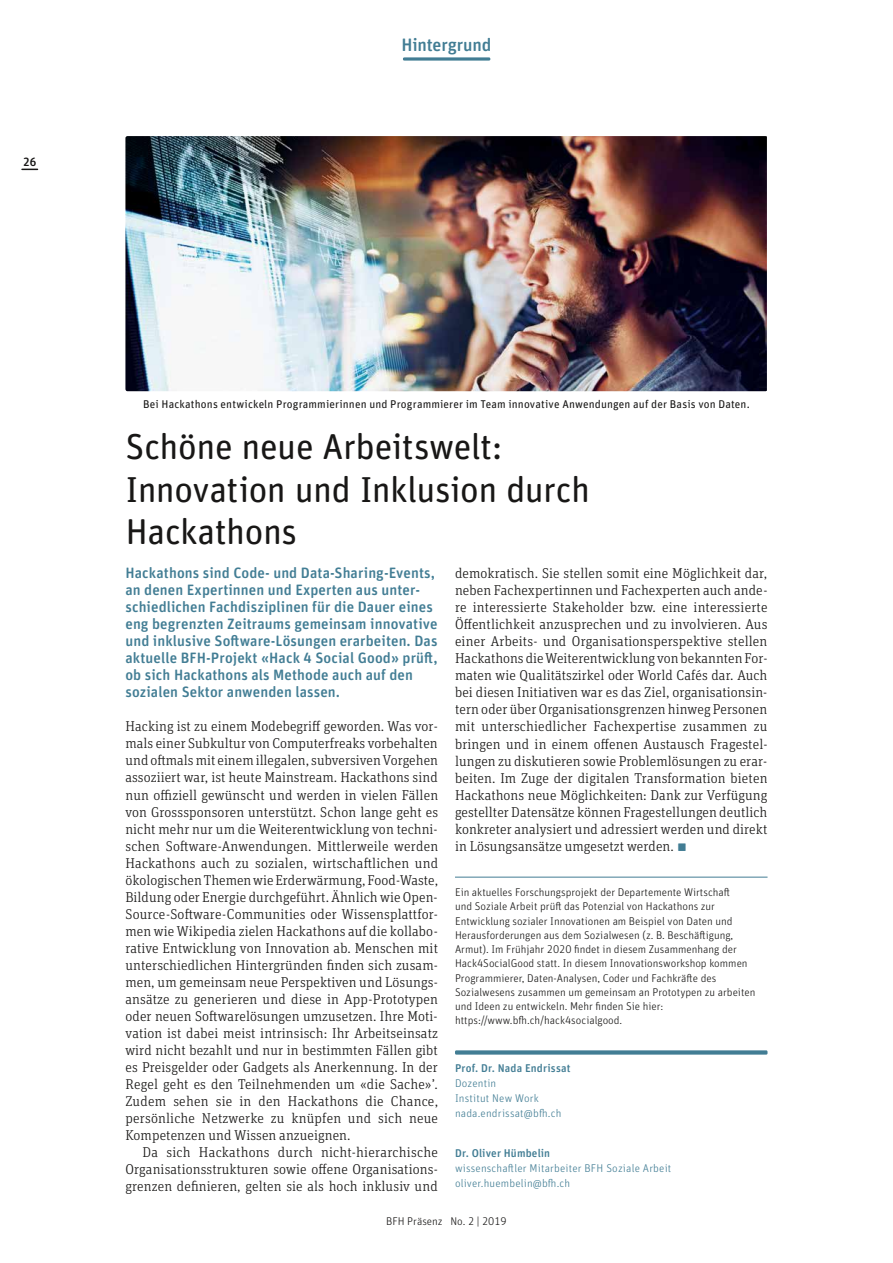
<style>
.page{position:relative;width:893px;height:1263px;background:#fff}
.page>*{position:absolute;margin:0;border:0;box-sizing:border-box;transform-origin:0 0}
.t1{font:36px/42.5px "Unit Rounded Pro";letter-spacing:-.015em;color:#181716}
.t2{font:500 18px "Unit Rounded Pro";letter-spacing:-.005em;color:#427d94}
.t3{font:500 15px/17px "Unit Rounded Pro";letter-spacing:.005em;color:#427d94}
.t4{font:300 14.25px/17px "Unit Slab Pro";letter-spacing:.005em;color:#181716;text-align:justify}
.t5{font:500 12px "Unit Rounded Pro";color:#181716}
.t6{font:300 11.25px/14.2px "Unit Rounded Pro";color:#181716}
.t7{font:300 11.25px/15px "Unit Rounded Pro";letter-spacing:.015em;color:#427d94}
.t8{font:11.25px "Unit Rounded Pro";letter-spacing:.01em;color:#181716}
.t9{font:500 11.25px "Unit Rounded Pro";letter-spacing:.015em;color:#427d94}
.s1{font-family:"Unit Rounded Pro";font-size:21px;color:#427d94}
</style>
<div class="page">
<svg style="left:22px;top:169px;width:16px;height:1px"></svg>
<svg style="left:455px;top:1050px;width:312px;height:4px"></svg>
<img style="left:125px;top:136px;width:642px;height:255px">
<hr style="left:455px;top:877px;width:312px;height:1px;background:#427d94">
<svg style="left:403px;top:57px;width:87px;height:4px"></svg>
<p class="t5" style="left:23px;top:153px;width:15px">26</p>
<p class="t2" style="left:401px;top:32px;width:92px">Hintergrund</p>
<p class="t8" style="left:143px;top:397px;width:608px">Bei Hackathons entwickeln Programmierinnen und Programmierer im Team innovative Anwendungen auf der Basis von Daten.</p>
<h1 class="t1" style="left:125px;top:424px;width:466px">Schöne neue Arbeitswelt:<br>Innovation und Inklusion durch<br>Hackathons</h1>
<p class="t3" style="left:125px;top:564px;width:314px">Hackathons sind Code- und Data-Sharing-Events, an denen Expertinnen und Experten aus unter&shy;schiedlichen Fachdisziplinen für die Dauer eines eng begrenzten Zeitraums gemeinsam innovative und inklusive Software-Lösungen erarbeiten. Das aktuelle BFH-Projekt «Hack 4 Social Good» prüft, ob sich Hackathons als Methode auch auf den sozialen Sektor anwenden lassen.</p>
<p class="t4" style="left:125px;top:717px;width:314px">Hacking ist zu einem Modebegriff geworden. Was vor&shy;mals einer Subkultur von Computerfreaks vorbehalten und oftmals mit einem illegalen, subversiven Vorgehen assoziiert war, ist heute Mainstream. Hackathons sind nun offiziell gewünscht und werden in vielen Fällen von Grosssponsoren unterstützt. Schon lange geht es nicht mehr nur um die Weiterentwicklung von techni&shy;schen Software-Anwendungen. Mittlerweile werden Hackathons auch zu sozialen, wirtschaftlichen und ökologischen Themen wie Erderwärmung, Food-Waste, Bildung oder Energie durchgeführt. Ähnlich wie Open-Source-Software-Communities oder Wissensplattfor&shy;men wie Wikipedia zielen Hackathons auf die kollabo&shy;rative Entwicklung von Innovation ab. Menschen mit unterschiedlichen Hintergründen finden sich zusam&shy;men, um gemeinsam neue Perspektiven und Lösungs&shy;ansätze zu generieren und diese in App-Prototypen oder neuen Softwarelösungen umzusetzen. Ihre Moti&shy;vation ist dabei meist intrinsisch: Ihr Arbeitseinsatz wird nicht bezahlt und nur in bestimmten Fällen gibt es Preisgelder oder Gadgets als Anerkennung. In der Regel geht es den Teilnehmenden um «die Sache»’.<br>Zudem sehen sie in den Hackathons die Chance, persönliche Netzwerke zu knüpfen und sich neue Kompetenzen und Wissen anzueignen.</p>
<p class="t4" style="left:125px;top:1143px;width:314px;text-indent:17px">Da sich Hackathons durch nicht-hierarchische Organisationsstrukturen sowie offene Organisations&shy;grenzen definieren, gelten sie als hoch inklusiv und</p>
<p class="t4" style="left:455px;top:564px;width:314px">demokratisch. Sie stellen somit eine Möglichkeit dar, neben Fachexpertinnen und Fachexperten auch ande&shy;re interessierte Stakeholder bzw. eine interessierte Öffentlichkeit anzusprechen und zu involvieren. Aus einer Arbeits- und Organisationsperspektive stellen Hackathons die Weiterentwicklung von bekannten For&shy;maten wie Qualitätszirkel oder World Cafés dar. Auch bei diesen Initiativen war es das Ziel, organisationsin&shy;tern oder über Organisationsgrenzen hinweg Personen mit unterschiedlicher Fachexpertise zusammen zu bringen und in einem offenen Austausch Fragestel&shy;lungen zu diskutieren sowie Problemlösungen zu erar&shy;beiten. Im Zuge der digitalen Transformation bieten Hackathons neue Möglichkeiten: Dank zur Verfügung gestellter Datensätze können Fragestellungen deutlich konkreter analysiert und adressiert werden und direkt in Lösungsansätze umgesetzt werden. <span class="s1">▪</span></p>
<p class="t6" style="left:455px;top:885px;width:302px">Ein aktuelles Forschungsprojekt der Departemente Wirtschaft<br>und Soziale Arbeit prüft das Potenzial von Hackathons zur Entwicklung sozialer Innovationen am Beispiel von Daten und Herausforderungen aus dem Sozialwesen (z. B. Beschäftigung, Armut). Im Frühjahr 2020 findet in diesem Zusammenhang der Hack4SocialGood statt. In diesem Innovationsworkshop kommen Programmierer, Daten-Analysen, Coder und Fachkräfte des Sozialwesens zusammen um gemeinsam an Prototypen zu arbeiten und Ideen zu entwickeln. Mehr finden Sie hier: https://www.bfh.ch/hack4socialgood.</p>
<p class="t9" style="left:455px;top:1060px;width:117px">Prof. Dr. Nada Endrissat</p>
<p class="t7" style="left:455px;top:1075px;width:108px">Dozentin<br>Institut New Work nada.endrissat@bfh.ch</p>
<p class="t9" style="left:455px;top:1145px;width:97px">Dr. Oliver Hümbelin</p>
<p class="t7" style="left:455px;top:1160px;width:218px">wissenschaftler Mitarbeiter BFH Soziale Arbeit oliver.huembelin@bfh.ch</p>
<p class="t6" style="left:386px;top:1213px;width:122px">BFH Präsenz No. 2 | 2019</p>
</div>
